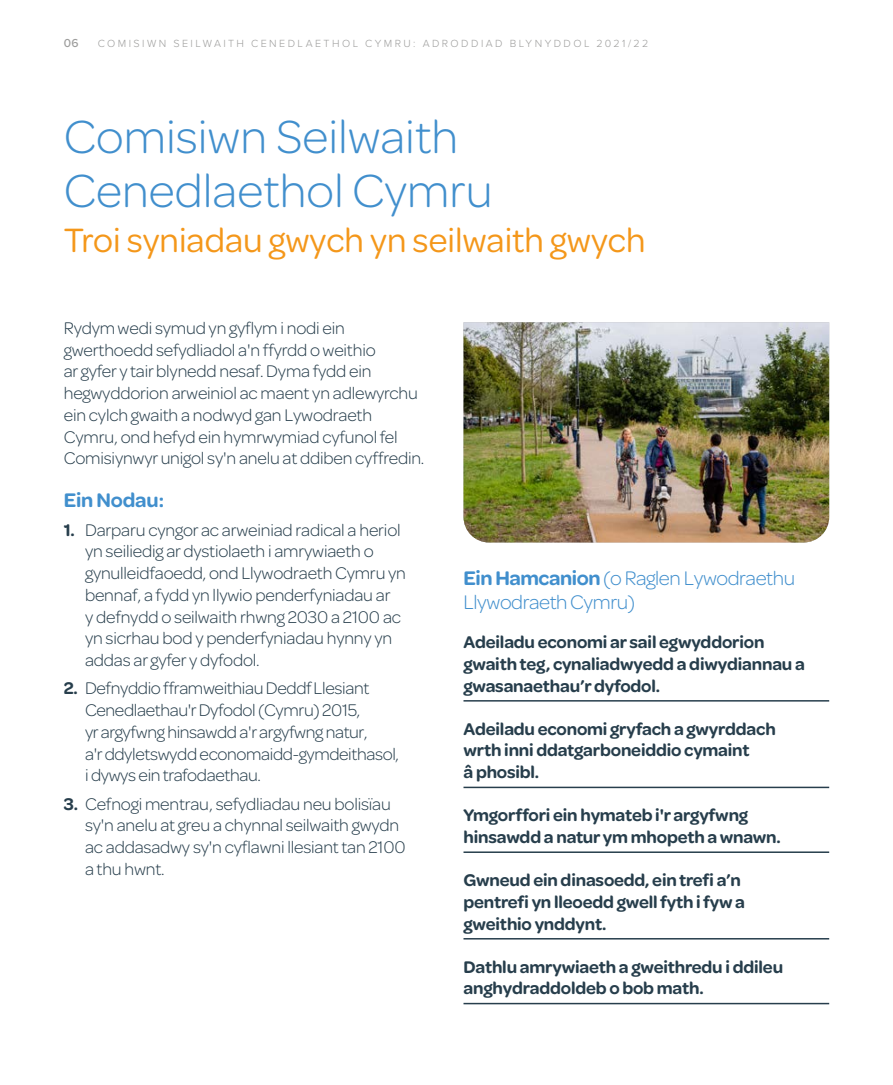
<style>
.page{position:relative;width:893px;height:1085px;background:#fff}
.page>*{position:absolute;margin:0;border:0;box-sizing:border-box;transform-origin:0 0}
.Page_Header{font:300 49.5px/54px "Omnes";color:#418fcd}
.Page_Header-2{font:36px "Omnes";color:#f4971a}
.t1{font:300 21px/24.8px "Omnes";letter-spacing:-.02em;color:#418fcd}
.t2{font:600 21px "Omnes";letter-spacing:-.01em;color:#418fcd}
.Body{font:300 18px/21.8px "Omnes";letter-spacing:-.01em;color:#273e4c}
.Objectives{font:600 18px/21.8px "Omnes";letter-spacing:-.01em;color:#273e4c}
.t3{font:500 12px "Proxima Nova";color:#9d9d9c}
.t4{font:300 10.8px "Proxima Nova";letter-spacing:.225em;color:#9d9d9c}
.s1{font-weight:600}
</style>
<div class="page">
<hr style="left:463px;top:700px;width:366px;height:1px;background:#273e4c">
<hr style="left:463px;top:786px;width:366px;height:2px;background:#273e4c">
<hr style="left:463px;top:851px;width:366px;height:1px;background:#273e4c">
<hr style="left:463px;top:937px;width:366px;height:2px;background:#273e4c">
<hr style="left:463px;top:1002px;width:366px;height:2px;background:#273e4c">
<img style="left:463px;top:322px;width:366px;height:220px">
<p class="t3" style="left:64px;top:34px;width:16px">06</p>
<p class="t4" style="left:98px;top:35px;width:552px">COMISIWN SEILWAITH CENEDLAETHOL CYMRU: ADRODDIAD BLYNYDDOL 2021/22</p>
<h1 class="Page_Header" style="left:64px;top:107px;width:430px">Comisiwn Seilwaith<br>Cenedlaethol Cymru</h1>
<h1 class="Page_Header-2" style="left:64px;top:216px;width:583px">Troi syniadau gwych yn seilwaith gwych</h1>
<p class="Body" style="left:64px;top:316px;width:362px">Rydym wedi symud yn gyflym i nodi ein gwerthoedd sefydliadol a'n ffyrdd o weithio<br>ar gyfer y tair blynedd nesaf. Dyma fydd ein hegwyddorion arweiniol ac maent yn adlewyrchu ein cylch gwaith a nodwyd gan Lywodraeth Cymru, ond hefyd ein hymrwymiad cyfunol fel Comisiynwyr unigol sy'n anelu at ddiben cyffredin.</p>
<p class="t2" style="left:64px;top:486px;width:102px">Ein Nodau:</p>
<p class="Body" style="left:85px;top:517px;width:322px;text-indent:-21px"><span class="s1">1.</span> Darparu cyngor ac arweiniad radical a heriol yn seiliedig ar dystiolaeth i amrywiaeth o gynulleidfaoedd, ond Llywodraeth Cymru yn bennaf, a fydd yn llywio penderfyniadau ar<br>y defnydd o seilwaith rhwng 2030 a 2100 ac yn sicrhau bod y penderfyniadau hynny yn addas ar gyfer y dyfodol.</p>
<p class="Body" style="left:85px;top:676px;width:315px;text-indent:-21px"><span class="s1">2.</span> Defnyddio fframweithiau Deddf Llesiant Cenedlaethau'r Dyfodol (Cymru) 2015,<br>yr argyfwng hinsawdd a'r argyfwng natur,<br>a'r ddyletswydd economaidd-gymdeithasol, i dywys ein trafodaethau.</p>
<p class="Body" style="left:85px;top:791px;width:322px;text-indent:-21px"><span class="s1">3.</span> Cefnogi mentrau, sefydliadau neu bolisïau sy'n anelu at greu a chynnal seilwaith gwydn ac addasadwy sy'n cyflawni llesiant tan 2100 a thu hwnt.</p>
<p class="t1" style="left:463px;top:564px;width:333px"><span class="s1">Ein Hamcanion</span> (o Raglen Lywodraethu<br>Llywodraeth Cymru)</p>
<p class="Objectives" style="left:463px;top:630px;width:343px">Adeiladu economi ar sail egwyddorion gwaith teg, cynaliadwyedd a diwydiannau a gwasanaethau’r dyfodol.</p>
<p class="Objectives" style="left:463px;top:716px;width:314px">Adeiladu economi gryfach a gwyrddach wrth inni ddatgarboneiddio cymaint<br>â phosibl.</p>
<p class="Objectives" style="left:463px;top:803px;width:319px">Ymgorffori ein hymateb i'r argyfwng hinsawdd a natur ym mhopeth a wnawn.</p>
<p class="Objectives" style="left:463px;top:867px;width:283px">Gwneud ein dinasoedd, ein trefi a’n pentrefi yn lleoedd gwell fyth i fyw a gweithio ynddynt.</p>
<p class="Objectives" style="left:463px;top:954px;width:321px">Dathlu amrywiaeth a gweithredu i ddileu anghydraddoldeb o bob math.</p>
</div>
